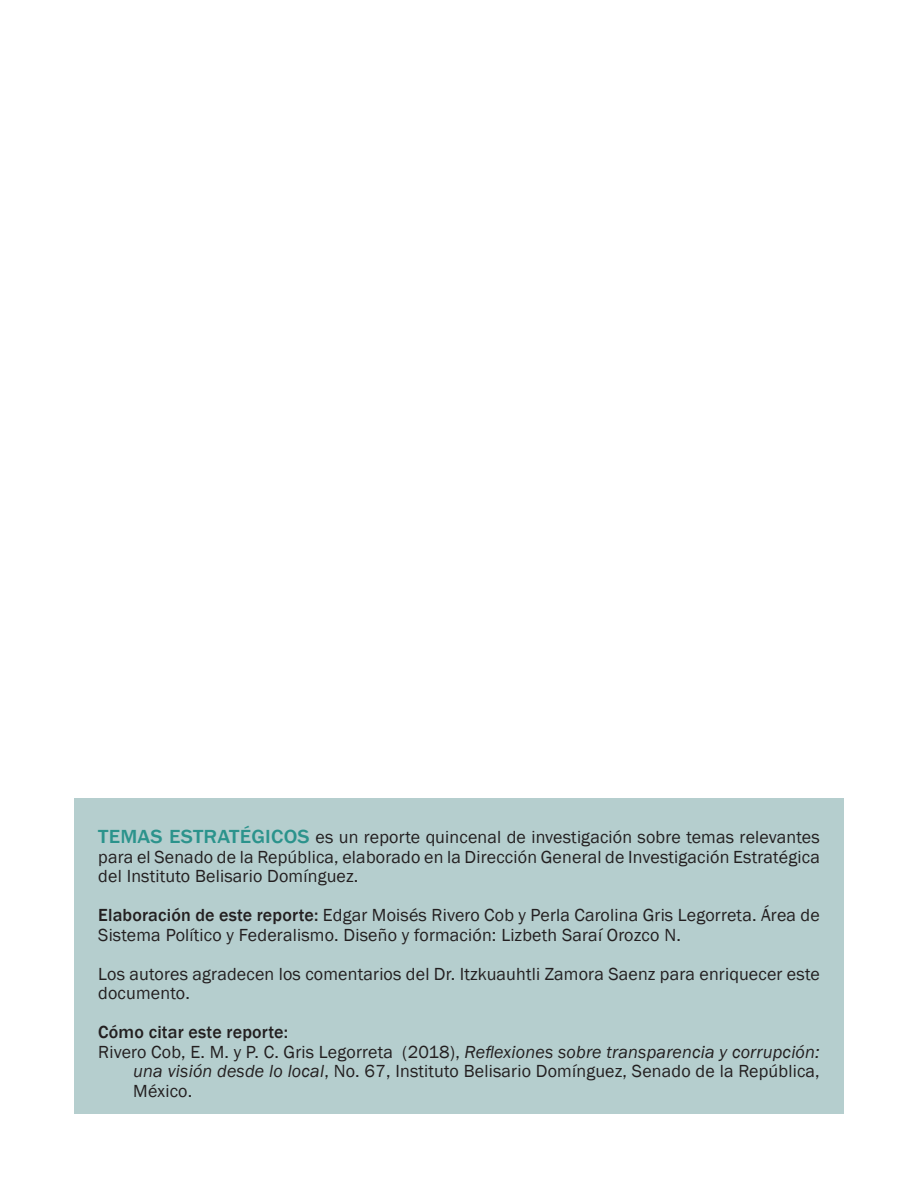
<style>
.page{position:relative;width:918px;height:1188px;background:#fff}
.page>*{position:absolute;margin:0;border:0;box-sizing:border-box;transform-origin:0 0}
._01_creditos{font:18px/19.5px "Franklin Gothic";letter-spacing:.01em;color:#231f20}
.creditos{font:18px/19.5px "Franklin Gothic";letter-spacing:.01em;color:#231f20;text-align:justify}
.REFERENCIAS{font:18px/19.5px "Franklin Gothic";letter-spacing:.01em;color:#231f20;text-align:justify}
.texto{font:500 18px "Franklin Gothic";letter-spacing:.01em;color:#231f20}
.s1{font-weight:500;font-size:19.5px;color:#2b938c}
.s2{font-weight:500}
.s3{font-style:italic}
</style>
<div class="page">
<div style="left:74px;top:799px;width:770px;height:315px;background:#b5cece"></div>
<p class="creditos" style="left:98px;top:828px;width:723px"><span class="s1">TEMAS ESTRATÉGICOS</span> es un reporte quincenal de investigación sobre temas relevantes para el Senado de la República, elaborado en la Dirección General de Investigación Estratégica del Instituto Belisario Domínguez.</p>
<p class="_01_creditos" style="left:98px;top:906px;width:723px"><span class="s2">Elaboración de este reporte:</span> Edgar Moisés Rivero Cob y Perla Carolina Gris Legorreta. Área de<br>Sistema Político y Federalismo. Diseño y formación: Lizbeth Saraí Orozco N.</p>
<p class="_01_creditos" style="left:98px;top:964px;width:723px">Los autores agradecen los comentarios del Dr. Itzkuauhtli Zamora Saenz para enriquecer este documento.</p>
<p class="texto" style="left:98px;top:1021px;width:191px">Cómo citar este reporte:</p>
<p class="REFERENCIAS" style="left:133px;top:1042px;width:688px;text-indent:-35px">Rivero Cob, E. M. y P. C. Gris Legorreta (2018), <span class="s3">Reflexiones sobre transparencia y corrupción: una visión desde lo local</span>, No. 67, Instituto Belisario Domínguez, Senado de la República, México.</p>
</div>
